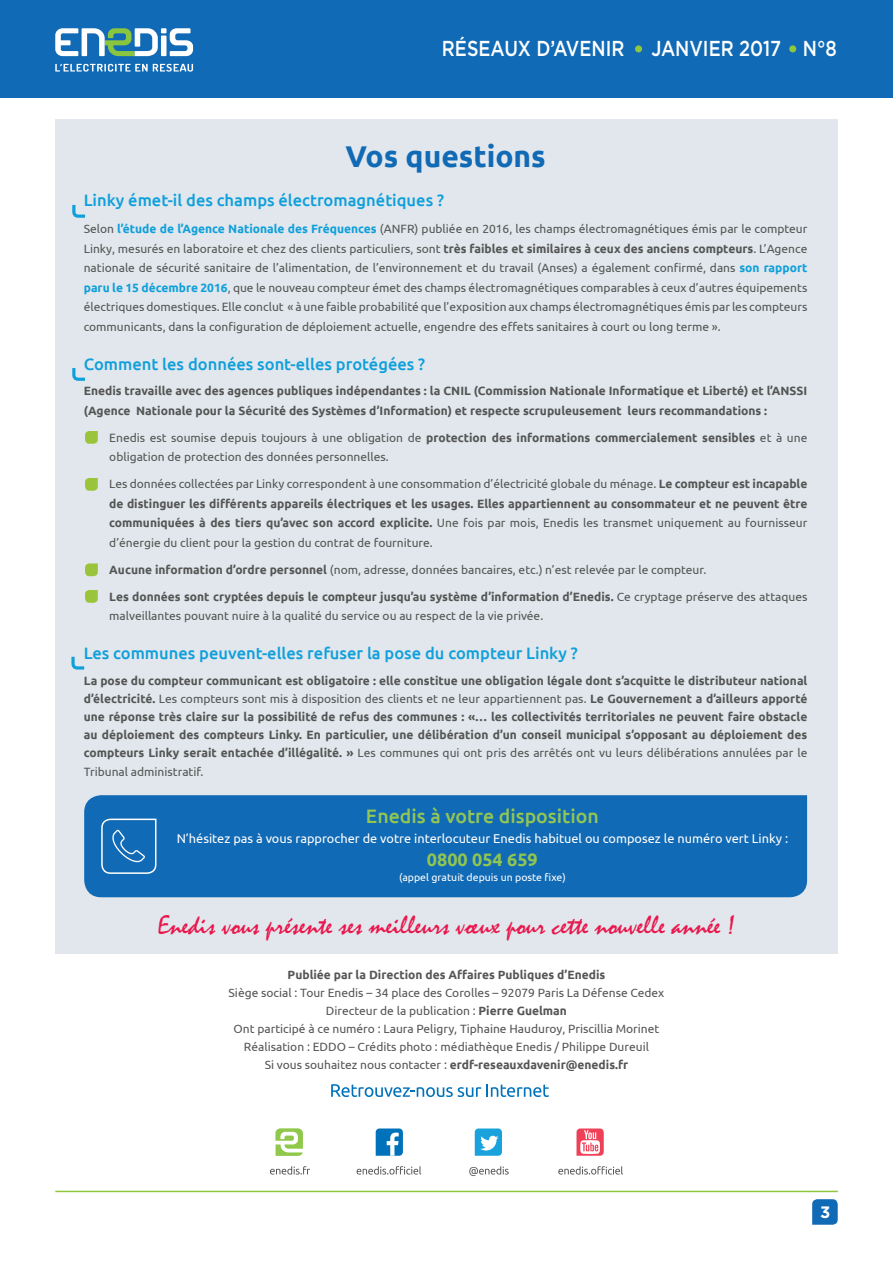
<style>
.page{position:relative;width:893px;height:1263px;background:#fff}
.page>*{position:absolute;margin:0;border:0;box-sizing:border-box;transform-origin:0 0}
.t1{font:700 30px "Ubuntu";color:#106ab5}
.t2{font:27px "Mistral";color:#e9174d}
.t3{font:500 21.6px "Gotham";color:#fff;scale:.83 1}
.t4{font:500 19.5px "Ubuntu";color:#92c653}
.t5{font:700 18px "Ubuntu";color:#91c551}
.t6{font:500 16.5px "Ubuntu";color:#0f9fdb}
.t7{font:700 16.5px "Gotham";color:#fff}
.t8{font:12.75px "Ubuntu";color:#fff}
.t9{font:12px/19.5px "Ubuntu";color:#545554;text-align:justify}
.t10{font:700 12px/18px "Ubuntu";color:#545554}
.t11{font:10.5px "Ubuntu";color:#fff}
.s1{font-weight:700;color:#0f9fdb}
.s2{font-weight:700}
.s3{font-weight:400}
</style>
<div class="page">
<div style="left:55px;top:119px;width:783px;height:835px;background:#e1e7ec"></div>
<div style="left:0;top:0;width:893px;height:98px;background:#116ab5"></div>
<svg style="left:55px;top:28px;width:138px;height:28px"></svg>
<svg style="left:55px;top:64px;width:138px;height:8px"></svg>
<svg style="left:812px;top:1199px;width:26px;height:26px"></svg>
<hr style="left:55px;top:1191px;width:783px;height:1px;background:#90c73d">
<div style="left:635px;top:45px;width:7px;height:7px;background:#90c73d;border-radius:50%"></div>
<div style="left:789px;top:45px;width:7px;height:7px;background:#90c73d;border-radius:50%"></div>
<div style="left:84px;top:795px;width:723px;height:102px;background:#116ab5"></div>
<svg style="left:100px;top:818px;width:57px;height:57px;background:#317ebe"></svg>
<svg style="left:331px;top:1084px;width:218px;height:13px"></svg>
<svg style="left:275px;top:1128px;width:28px;height:28px"></svg>
<svg style="left:376px;top:1128px;width:27px;height:28px"></svg>
<svg style="left:357px;top:1166px;width:64px;height:8px"></svg>
<svg style="left:270px;top:1166px;width:40px;height:8px"></svg>
<svg style="left:558px;top:1166px;width:65px;height:8px"></svg>
<svg style="left:469px;top:1166px;width:40px;height:10px"></svg>
<svg style="left:475px;top:1128px;width:27px;height:28px"></svg>
<svg style="left:576px;top:1128px;width:28px;height:28px"></svg>
<svg style="left:72px;top:205px;width:13px;height:13px"></svg>
<svg style="left:85px;top:431px;width:13px;height:13px"></svg>
<svg style="left:85px;top:478px;width:13px;height:13px"></svg>
<svg style="left:85px;top:563px;width:13px;height:13px"></svg>
<svg style="left:72px;top:368px;width:13px;height:13px"></svg>
<svg style="left:71px;top:657px;width:13px;height:12px"></svg>
<svg style="left:85px;top:590px;width:13px;height:13px"></svg>
<h3 class="t3" style="left:442px;top:35px;width:477px">RÉSEAUX D’AVENIR JANVIER 2017 N°8</h3>
<h1 class="t1" style="left:346px;top:138px;width:202px">Vos questions</h1>
<h3 class="t6" style="left:84px;top:190px;width:362px">Linky émet-il des champs électromagnétiques ?</h3>
<p class="t9" style="left:84px;top:219px;width:725px">Selon <span class="s1">l’étude de l’Agence Nationale des Fréquences</span> (ANFR) publiée en 2016, les champs électromagnétiques émis par le compteur Linky, mesurés en laboratoire et chez des clients particuliers, sont <span class="s2">très faibles et similaires à ceux des anciens compteurs</span>. L’Agence nationale de sécurité sanitaire de l’alimentation, de l’environnement et du travail (Anses) a également confirmé, dans <span class="s1">son rapport paru le 15 décembre 2016</span>, que le nouveau compteur émet des champs électromagnétiques comparables à ceux d’autres équipements électriques domestiques. Elle conclut « à une faible probabilité que l’exposition aux champs électromagnétiques émis par les compteurs communicants, dans la configuration de déploiement actuelle, engendre des effets sanitaires à court ou long terme ».</p>
<h3 class="t6" style="left:84px;top:353px;width:343px">Comment les données sont-elles protégées ?</h3>
<p class="t10" style="left:84px;top:381px;width:725px;line-height:19.5px">Enedis travaille avec des agences publiques indépendantes : la CNIL (Commission Nationale Informatique et Liberté) et l’ANSSI (Agence Nationale pour la Sécurité des Systèmes d’Information) et respecte scrupuleusement leurs recommandations :</p>
<p class="t9" style="left:109px;top:427px;width:700px">Enedis est soumise depuis toujours à une obligation de <span class="s2">protection des informations commercialement sensibles</span> et à une obligation de protection des données personnelles.</p>
<p class="t9" style="left:109px;top:474px;width:700px">Les données collectées par Linky correspondent à une consommation d’électricité globale du ménage. <span class="s2">Le compteur est incapable de distinguer les différents appareils électriques et les usages. Elles appartiennent au consommateur et ne peuvent être communiquées à des tiers qu’avec son accord explicite.</span> Une fois par mois, Enedis les transmet uniquement au fournisseur d’énergie du client pour la gestion du contrat de fourniture.</p>
<p class="t9" style="left:109px;top:559px;width:599px"><span class="s2">Aucune information d’ordre personnel</span> (nom, adresse, données bancaires, etc.) n’est relevée par le compteur.</p>
<p class="t9" style="left:109px;top:586px;width:700px"><span class="s2">Les données sont cryptées depuis le compteur jusqu’au système d’information d’Enedis.</span> Ce cryptage préserve des attaques malveillantes pouvant nuire à la qualité du service ou au respect de la vie privée.</p>
<h3 class="t6" style="left:84px;top:643px;width:496px">Les communes peuvent-elles refuser la pose du compteur Linky ?</h3>
<p class="t10" style="left:84px;top:671px;width:725px;text-align:justify">La pose du compteur communicant est obligatoire : elle constitue une obligation légale dont s’acquitte le distributeur national d’électricité. <span class="s3">Les compteurs sont mis à disposition des clients et ne leur appartiennent pas.</span> Le Gouvernement a d’ailleurs apporté une réponse très claire sur la possibilité de refus des communes : «… les collectivités territoriales ne peuvent faire obstacle au déploiement des compteurs Linky. En particulier, une délibération d’un conseil municipal s’opposant au déploiement des compteurs Linky serait entachée d’illégalité. » <span class="s3">Les communes qui ont pris des arrêtés ont vu leurs délibérations annulées par le</span></p>
<p class="t9" style="left:84px;top:762px;width:121px">Tribunal administratif.</p>
<h3 class="t4" style="left:366px;top:804px;width:234px">Enedis à votre disposition</h3>
<p class="t8" style="left:177px;top:830px;width:613px">N’hésitez pas à vous rapprocher de votre interlocuteur Enedis habituel ou composez le numéro vert Linky :</p>
<h3 class="t5" style="left:427px;top:849px;width:112px">0800 054 659</h3>
<p class="t11" style="left:399px;top:870px;width:168px">(appel gratuit depuis un poste fixe)</p>
<h2 class="t2" style="left:158px;top:910px;width:579px">Enedis vous présente ses meilleurs vœux pour cette nouvelle année !</h2>
<p class="t10" style="left:288px;top:965px;width:319px">Publiée par la Direction des Affaires Publiques d’Enedis</p>
<p class="t9" style="left:229px;top:983px;width:437px;line-height:18px;text-align:center">Siège social : Tour Enedis – 34 place des Corolles – 92079 Paris La Défense Cedex Directeur de la publication : <span class="s2">Pierre Guelman<br></span>Ont participé à ce numéro : Laura Peligry, Tiphaine Hauduroy, Priscillia Morinet Réalisation : EDDO – Crédits photo : médiathèque Enedis / Philippe Dureuil<br>Si vous souhaitez nous contacter : <span class="s2">erdf-reseauxdavenir@enedis.fr</span></p>
<h3 class="t7" style="left:820px;top:1201px;width:12px">3</h3>
</div>
